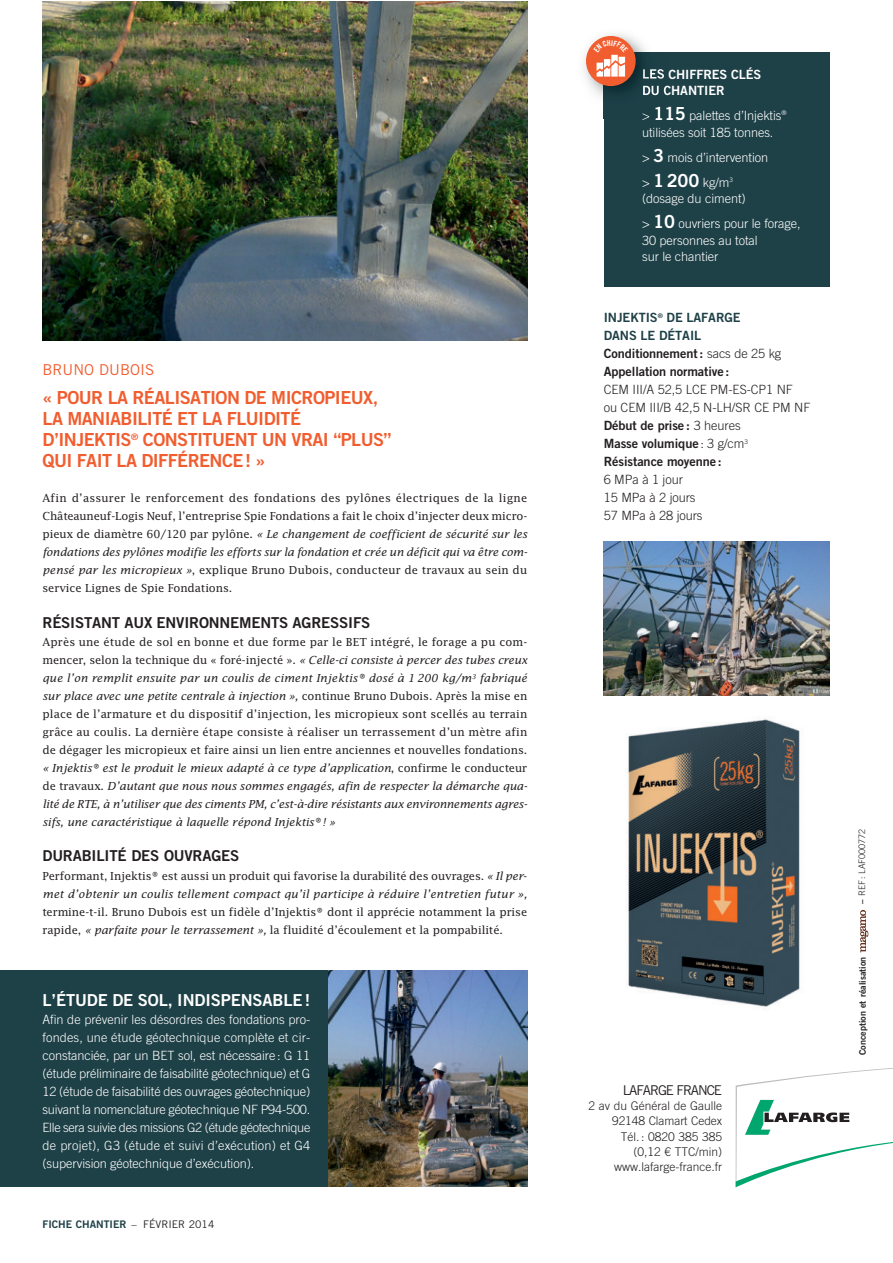
<style>
.page{position:relative;width:893px;height:1263px;background:#fff}
.page>*{position:absolute;margin:0;border:0;box-sizing:border-box;transform-origin:0 0}
.t1{font:18px/21px "Trade Gothic LT Std Bd 2";letter-spacing:-.03em;color:#f15d2e}
.t2{font:16.5px "Trade Gothic LT Std Bd 2";letter-spacing:-.005em;color:#fff}
.t3{font:15px "Trade Gothic LT Std Bd 2";letter-spacing:-.01em;color:#231f20}
.t4{font:15px "Trade Gothic LT Std";color:#f15d2e}
.t5{font:13.5px "Trade Gothic LT Std";letter-spacing:-.08em;color:#231f20}
.t6{font:300 12.75px/18px "Trade Gothic LT Std";letter-spacing:-.005em;color:#fff}
.t7{font:12.75px/18px "Trade Gothic LT Std Bd 2";letter-spacing:-.005em;color:#231f20}
.t8{font:300 12.75px/18px "Trade Gothic LT Std";letter-spacing:-.005em;color:#231f20}
.t9{font:12.75px/16.5px "Trade Gothic LT Std Bd 2";letter-spacing:-.005em;color:#fff}
.t10{font:italic 12px/18px "Lucida Fax EF";letter-spacing:.01em;color:#231f20;text-align:justify}
.t11{font:12px/18px "Lucida Fax EF";letter-spacing:-.005em;color:#231f20;text-align:justify}
.t12{font:300 12px/15.3px "Trade Gothic LT Std";color:#231f20;text-align:right}
.t13{font:10.5px "Trade Gothic LT Std Bd 2";color:#1e4047}
.t14{font:9px "Trade Gothic LT Std Bd 2";color:#231f20}
.t15{font:300 9px "Trade Gothic LT Std";color:#231f20}
.s1{font-style:italic}
.s2{font-style:normal}
.s3{font-family:"Trade Gothic LT Std";color:#231f20}
.s4{font-family:"Trade Gothic LT Std Bd 2";font-weight:400;font-size:18px}
.s5{color:#1e4047}
.s6{font-family:"Trade Gothic LT Std";font-weight:300}
.s7{font-family:"Trade Gothic LT Std Bd 2";font-weight:400}
</style>
<div class="page">
<svg style="left:860px;top:910px;width:8px;height:42px"></svg>
<img style="left:43px;top:1px;width:484px;height:339px">
<img style="left:327px;top:970px;width:200px;height:216px">
<img style="left:604px;top:541px;width:225px;height:154px">
<div style="left:0;top:970px;width:327px;height:216px;background:#1e4047"></div>
<div style="left:604px;top:52px;width:225px;height:234px;background:#1e4047"></div>
<img style="left:584px;top:34px;width:84px;height:84px">
<img style="left:643px;top:68px;width:22px;height:11px">
<img style="left:643px;top:86px;width:25px;height:9px">
<svg style="left:643px;top:113px;width:6px;height:5px"></svg>
<svg style="left:655px;top:107px;width:13px;height:11px"></svg>
<div style="left:587px;top:37px;width:48px;height:48px;background:#f15d2e;border-radius:50%"></div>
<div style="left:586px;top:36px;width:50px;height:50px;border:1px solid #f15d2e;border-radius:50%"></div>
<svg style="left:736px;top:1068px;width:156px;height:119px"></svg>
<img style="left:625px;top:717px;width:175px;height:293px">
<svg style="left:593px;top:40px;width:35px;height:37px"></svg>
<p class="t4" style="left:43px;top:361px;width:113px">BRUNO DUBOIS</p>
<h1 class="t1" style="left:43px;top:387px;width:350px">« POUR LA RÉALISATION DE MICROPIEUX,<br>LA MANIABILITÉ ET LA FLUIDITÉ<br>D’INJEKTIS<sup>®</sup> CONSTITUENT UN VRAI “PLUS”<br>QUI FAIT LA DIFFÉRENCE! »</h1>
<p class="t11" style="left:43px;top:489px;width:486px">Afin d’assurer le renforcement des fondations des pylônes électriques de la ligne Châteauneuf-Logis Neuf, l’entreprise Spie Fondations a fait le choix d’injecter deux micro&shy;pieux de diamètre 60/120 par pylône. <span class="s1">« Le changement de coefficient de sécurité sur les fondations des pylônes modifie les efforts sur la fondation et crée un déficit qui va être com&shy;pensé par les micropieux »</span>, explique Bruno Dubois, conducteur de travaux au sein du service Lignes de Spie Fondations.</p>
<p class="t3" style="left:43px;top:614px;width:329px">RÉSISTANT AUX ENVIRONNEMENTS AGRESSIFS</p>
<p class="t10" style="left:43px;top:633px;width:486px"><span class="s2">Après une étude de sol en bonne et due forme par le BET intégré, le forage a pu com&shy;mencer, selon la technique du « foré-injecté ».</span> « Celle-ci consiste à percer des tubes creux que l’on remplit ensuite par un coulis de ciment Injektis® dosé à 1 200 kg/m<sup>3</sup> fabriqué sur place avec une petite centrale à injection », <span class="s2">continue Bruno Dubois. Après la mise en place de l’armature et du dispositif d’injection, les micropieux sont scellés au terrain grâce au coulis. La dernière étape consiste à réaliser un terrassement d’un mètre afin de dégager les micropieux et faire ainsi un lien entre anciennes et nouvelles fondations. </span>« Injektis® est le produit le mieux adapté à ce type d’application<span class="s2">, confirme le conducteur de travaux.</span> D’autant que nous nous sommes engagés, afin de respecter la démarche qua&shy;lité de RTE, à n’utiliser que des ciments PM, c’est-à-dire résistants aux environnements agres&shy;sifs, une caractéristique à laquelle répond Injektis®! »</p>
<p class="t3" style="left:43px;top:846px;width:198px">DURABILITÉ DES OUVRAGES</p>
<p class="t10" style="left:43px;top:867px;width:486px"><span class="s2">Performant, Injektis® est aussi un produit qui favorise la durabilité des ouvrages.</span> « Il per&shy;met d’obtenir un coulis tellement compact qu’il participe à réduire l’entretien futur »,</p>
<p class="t11" style="left:42px;top:903px;width:486px">termine-t-il. Bruno Dubois est un fidèle d’Injektis® dont il apprécie notamment la prise rapide, <span class="s1">« parfaite pour le terrassement »,</span> la fluidité d’écoulement et la pompabilité.</p>
<h2 class="t2" style="left:43px;top:990px;width:269px">L’ÉTUDE DE SOL, INDISPENSABLE!</h2>
<p class="t6" style="left:42px;top:1011px;width:269px;text-align:justify">Afin de prévenir les désordres des fondations pro&shy;fondes, une étude géotechnique complète et cir&shy;constanciée, par un BET sol, est nécessaire : G 11 (étude préliminaire de faisabilité géotechnique) et G 12 (étude de faisabilité des ouvrages géotechnique) suivant la nomenclature géotechnique NF P94-500.<br>Elle sera suivie des missions G2 (étude géotechnique de projet), G3 (étude et suivi d’exécution) et G4 (supervision géotechnique d’exécution).</p>
<p class="t13" style="left:43px;top:1218px;width:173px">FICHE CHANTIER <span class="s3">– FÉVRIER 2014</span></p>
<p class="t9" style="left:642px;top:65px;width:121px">LES CHIFFRES CLÉS<br>DU CHANTIER</p>
<p class="t6" style="left:642px;top:107px;width:146px;line-height:16.5px">&gt; <span class="s4">115</span> palettes d’Injektis<sup>® </sup>utilisées soit 185 tonnes.</p>
<p class="t6" style="left:642px;top:144px;width:128px;line-height:25px">&gt; <span class="s4">3</span> mois d’intervention &gt; <span class="s4">1200</span> kg/m<sup>3</sup></p>
<p class="t6" style="left:642px;top:186px;width:160px;line-height:25px">(dosage du ciment)<br>&gt; <span class="s4">10</span> ouvriers pour le forage,</p>
<p class="t6" style="left:642px;top:232px;width:117px;line-height:16.5px">30 personnes au total sur le chantier</p>
<p class="t7" style="left:604px;top:309px;width:179px"><span class="s5">INJEKTIS</span><sup>®</sup> <span class="s5">DE LAFARGE<br>DANS LE DÉTAIL<br></span>Conditionnement: <span class="s6">sacs de 25 kg<br></span>Appellation normative :</p>
<p class="t8" style="left:604px;top:381px;width:208px">CEM III/A 52,5 LCE PM-ES-CP1 NF<br>ou CEM III/B 42,5 N-LH/SR CE PM NF</p>
<p class="t7" style="left:604px;top:417px;width:146px">Début de prise : <span class="s6">3 heures<br></span>Masse volumique <span class="s6">: 3 g/cm</span><sup>3<br></sup>Résistance moyenne :</p>
<p class="t8" style="left:604px;top:471px;width:100px">6 MPa à 1 jour<br>15 MPa à 2 jours<br>57 MPa à 28 jours</p>
<p class="t5" style="left:623px;top:1082px;width:101px">LAFARGE FRANCE</p>
<p class="t12" style="left:588px;top:1098px;width:135px">2 av du Général de Gaulle<br>92148 Clamart Cedex<br>Tél.: 0820 385 385<br>(0,12 € TTC/min) www.lafarge-france.fr</p>
<p class="t15" style="left:857px;top:904px;width:77px;rotate:-90deg"><span class="s7">–</span> REF : LAF000772</p>
<p class="t14" style="left:857px;top:1055px;width:100px;rotate:-90deg">Conception et réalisation</p>
</div>
